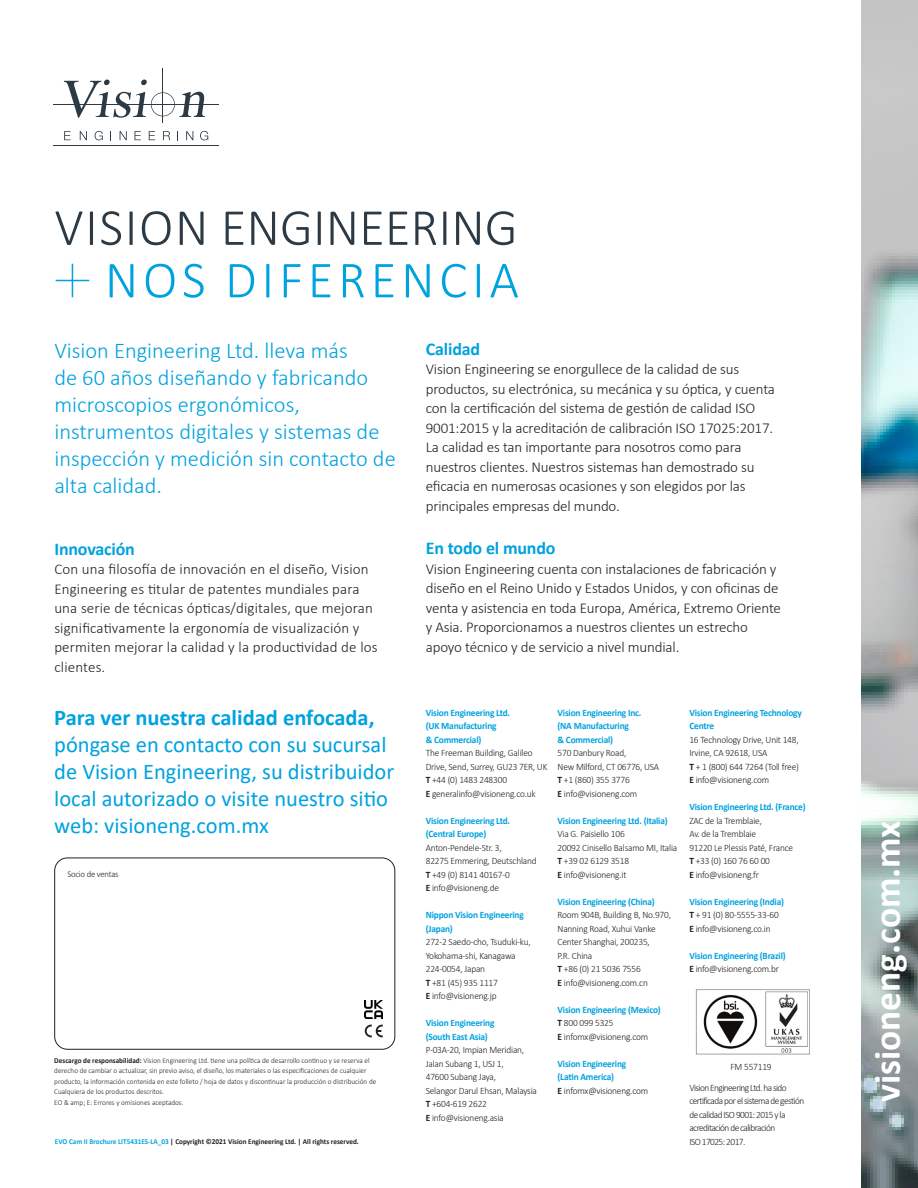
<style>
.page{position:relative;width:918px;height:1188px;background:#fff}
.page>*{position:absolute;margin:0;border:0;box-sizing:border-box;transform-origin:0 0}
.t1{font:300 52.5px "Calibri";color:#2b3a45}
.t2{font:300 52.5px "Calibri";letter-spacing:.09em;color:#00a2df}
.t3{font:700 37.5px "Calibri";color:#fff}
.t4{font:300 22.5px/27px "Calibri";color:#00a2df}
.t5{font:22.5px/27px "Calibri";color:#00a2df}
.t6{font:700 22.5px "Calibri";color:#00a2df}
.t7{font:700 18px "Calibri";letter-spacing:-.01em;color:#00a2df}
.t8{font:300 15px/19.5px "Calibri";letter-spacing:-.01em;color:#231f20}
.t9{font:300 15px/19.5px "Calibri";letter-spacing:.01em;color:#231f20}
.t10{font:300 9.75px/13.5px "Calibri";letter-spacing:-.02em;color:#231f20;scale:.96 1}
.t11{font:700 9.75px/13.5px "Calibri";letter-spacing:-.02em;color:#00a2df;scale:.96 1}
.t12{font:300 9.75px/13.5px "Calibri";letter-spacing:-.06em;color:#231f20;scale:.96 1}
.t13{font:300 9px "Calibri";letter-spacing:-.02em;color:#231f20;scale:.96 1}
.t14{font:300 7.5px/10.5px "Calibri";color:#231f20;scale:.96 1}
.t15{font:700 7.5px "Calibri";color:#231f20;scale:.96 1}
.s1{font-weight:700}
.s2{color:#05a4e0}
.s3{font-weight:700;color:#00a2df}
.s4{color:#231f20}
.s5{font-weight:300;color:#231f20}
</style>
<div class="page">
<img style="left:861px;top:0;width:57px;height:1188px">
<svg style="left:64px;top:131px;width:7px;height:9px"></svg>
<svg style="left:80px;top:131px;width:7px;height:9px"></svg>
<svg style="left:95px;top:131px;width:8px;height:9px"></svg>
<svg style="left:120px;top:131px;width:7px;height:9px"></svg>
<svg style="left:135px;top:131px;width:6px;height:9px"></svg>
<svg style="left:149px;top:131px;width:6px;height:9px"></svg>
<svg style="left:163px;top:131px;width:7px;height:9px"></svg>
<svg style="left:186px;top:131px;width:7px;height:9px"></svg>
<svg style="left:200px;top:131px;width:8px;height:9px"></svg>
<hr style="left:54px;top:146px;width:165px;height:1px;background:#2b3a45">
<hr style="left:54px;top:104px;width:165px;height:1px;background:#2b3a45">
<svg style="left:64px;top:80px;width:141px;height:38px"></svg>
<hr style="left:163px;top:68px;width:1px;height:55px;background:#2b3a45">
<div style="left:54px;top:858px;width:341px;height:192px;border:1px solid #231f20;border-radius:13px"></div>
<svg style="left:365px;top:1025px;width:18px;height:12px"></svg>
<hr style="left:72px;top:264px;width:1px;height:33px;background:#00a2df">
<hr style="left:56px;top:280px;width:33px;height:1px;background:#00a2df">
<img style="left:365px;top:1001px;width:18px;height:18px">
<img style="left:695px;top:989px;width:115px;height:66px">
<h1 class="t1" style="left:54px;top:195px;width:465px">VISION ENGINEERING</h1>
<h1 class="t2" style="left:105px;top:247px;width:416px">NOS DIFERENCIA</h1>
<h3 class="t4" style="left:54px;top:337px;width:343px">Vision Engineering Ltd. lleva más<br>de 60 años diseñando y fabricando microscopios ergonómicos, instrumentos digitales y sistemas de inspección y medición sin contacto de alta calidad.</h3>
<h3 class="t7" style="left:54px;top:536px;width:82px">Innovación</h3>
<p class="t9" style="left:54px;top:559px;width:325px">Con una filosofía de innovación en el diseño, Vision Engineering es titular de patentes mundiales para una serie de técnicas ópticas/digitales, que mejoran significativamente la ergonomía de visualización y permiten mejorar la calidad y la productividad de los clientes.</p>
<h3 class="t6" style="left:54px;top:702px;width:322px">Para ver nuestra calidad enfocada,</h3>
<h3 class="t5" style="left:54px;top:731px;width:341px">póngase en contacto con su sucursal de Vision Engineering, su distribuidor local autorizado o visite nuestro sitio web: visioneng.com.mx</h3>
<p class="t13" style="left:67px;top:868px;width:55px">Socio de ventas</p>
<p class="t14" style="left:54px;top:1055px;width:337px"><span class="s1">Descargo de responsabilidad:</span> Vision Engineering Ltd. tiene una política de desarrollo continuo y se reserva el derecho de cambiar o actualizar, sin previo aviso, el diseño, los materiales o las especificaciones de cualquier producto, la información contenida en este folleto / hoja de datos y discontinuar la producción o distribución de Cualquiera de los productos descritos.<br>EO &amp; amp; E: Errores y omisiones aceptados.</p>
<p class="t15" style="left:55px;top:1136px;width:318px"><span class="s2">EVO Cam II Brochure LIT5431ES-LA_03</span> | Copyright ©2021 Vision Engineering Ltd. | All rights reserved.</p>
<h3 class="t7" style="left:426px;top:336px;width:56px">Calidad</h3>
<p class="t8" style="left:426px;top:359px;width:351px">Vision Engineering se enorgullece de la calidad de sus productos, su electrónica, su mecánica y su óptica, y cuenta con la certificación del sistema de gestión de calidad ISO 9001:2015 y la acreditación de calibración ISO 17025:2017.<br>La calidad es tan importante para nosotros como para nuestros clientes. Nuestros sistemas han demostrado su eficacia en numerosas ocasiones y son elegidos por las principales empresas del mundo.</p>
<h3 class="t7" style="left:426px;top:536px;width:131px">En todo el mundo</h3>
<p class="t8" style="left:426px;top:559px;width:357px">Vision Engineering cuenta con instalaciones de fabricación y diseño en el Reino Unido y Estados Unidos, y con oficinas de venta y asistencia en toda Europa, América, Extremo Oriente y Asia. Proporcionamos a nuestros clientes un estrecho apoyo técnico y de servicio a nivel mundial.</p>
<p class="t11" style="left:426px;top:706px;width:89px">Vision Engineering Ltd. (UK Manufacturing<br>&amp; Commercial)</p>
<p class="t10" style="left:426px;top:746px;width:128px">The Freeman Building, Galileo<br>Drive, Send, Surrey, GU23 7ER, UK<br><span class="s1">T</span> +44 (0) 1483 248300<br><span class="s1">E</span> generalinfo@visioneng.co.uk</p>
<p class="t11" style="left:426px;top:814px;width:89px">Vision Engineering Ltd. (Central Europe)</p>
<p class="t10" style="left:426px;top:841px;width:117px">Anton-Pendele-Str. 3,<br>82275 Emmering, Deutschland<br><span class="s1">T</span> +49 (0) 8141 40167-0<br><span class="s1">E</span> info@visioneng.de</p>
<p class="t11" style="left:426px;top:908px;width:104px">Nippon Vision Engineering (Japan)</p>
<p class="t10" style="left:426px;top:935px;width:111px">272-2 Saedo-cho, Tsuduki-ku,<br>Yokohama-shi, Kanagawa<br>224-0054, Japan<br><span class="s1">T</span> +81 (45) 935 1117<br><span class="s1">E</span> info@visioneng.jp</p>
<p class="t11" style="left:426px;top:1016px;width:73px">Vision Engineering (South East Asia)</p>
<p class="t10" style="left:426px;top:1043px;width:117px">P-03A-20, Impian Meridian,<br>Jalan Subang 1, USJ 1,<br>47600 Subang Jaya,<br>Selangor Darul Ehsan, Malaysia<br><span class="s1">T</span> +604-619 2622<br><span class="s1">E</span> info@visioneng.asia</p>
<p class="t11" style="left:558px;top:706px;width:89px">Vision Engineering Inc. (NA Manufacturing<br>&amp; Commercial)</p>
<p class="t10" style="left:558px;top:746px;width:107px">570 Danbury Road,<br>New Milford, CT 06776, USA<br><span class="s1">T</span> +1 (860) 355 3776<br><span class="s1">E</span> info@visioneng.com</p>
<p class="t11" style="left:558px;top:814px;width:116px">Vision Engineering Ltd. (Italia)</p>
<p class="t10" style="left:558px;top:827px;width:126px">Via G. Paisiello 106<br>20092 Cinisello Balsamo MI, Italia<br><span class="s1">T</span> +39 02 6129 3518<br><span class="s1">E</span> info@visioneng.it</p>
<p class="t11" style="left:558px;top:895px;width:103px">Vision Engineering (China)</p>
<p class="t10" style="left:558px;top:908px;width:120px">Room 904B, Building B, No.970,<br>Nanning Road, Xuhui Vanke<br>Center Shanghai, 200235,<br>P.R. China<br><span class="s1">T</span> +86 (0) 21 5036 7556<br><span class="s1">E</span> info@visioneng.com.cn</p>
<p class="t10" style="left:558px;top:1003px;width:109px"><span class="s3">Vision Engineering (Mexico)<br></span><span class="s1">T</span> 800 099 5325<br><span class="s1">E</span> infomx@visioneng.com</p>
<p class="t11" style="left:558px;top:1057px;width:96px">Vision Engineering (Latin America)<br><span class="s4">E</span> <span class="s5">infomx@visioneng.com</span></p>
<p class="t11" style="left:689px;top:706px;width:119px">Vision Engineering Technology<br>Centre</p>
<p class="t10" style="left:689px;top:733px;width:116px">16 Technology Drive, Unit 148,<br>Irvine, CA 92618, USA<br><span class="s1">T</span> + 1 (800) 644 7264 (Toll free)<br><span class="s1">E</span> info@visioneng.com</p>
<p class="t11" style="left:689px;top:800px;width:123px">Vision Engineering Ltd. (France)</p>
<p class="t10" style="left:689px;top:814px;width:110px">ZAC de la Tremblaie,<br>Av. de la Tremblaie<br>91220 Le Plessis Paté, France<br><span class="s1">T</span> +33 (0) 160 76 60 00<br><span class="s1">E</span> info@visioneng.fr</p>
<p class="t10" style="left:689px;top:895px;width:100px"><span class="s3">Vision Engineering (India)<br></span><span class="s1">T</span> + 91 (0) 80-5555-33-60<br><span class="s1">E</span> info@visioneng.co.in</p>
<p class="t11" style="left:689px;top:949px;width:102px">Vision Engineering (Brazil)<br><span class="s4">E</span> <span class="s5">info@visioneng.com.br</span></p>
<p class="t12" style="left:689px;top:1056px;width:103px;line-height:21px;text-indent:41px">FM 557119<br>Vision Engineering Ltd. ha sido</p>
<p class="t12" style="left:689px;top:1094px;width:121px">certificada por el sistema de gestión de calidad ISO 9001: 2015 y la acreditación de calibración<br>ISO 17025: 2017.</p>
<h2 class="t3" style="left:861px;top:1102px;width:283px;rotate:-90deg">visioneng.com.mx</h2>
</div>
